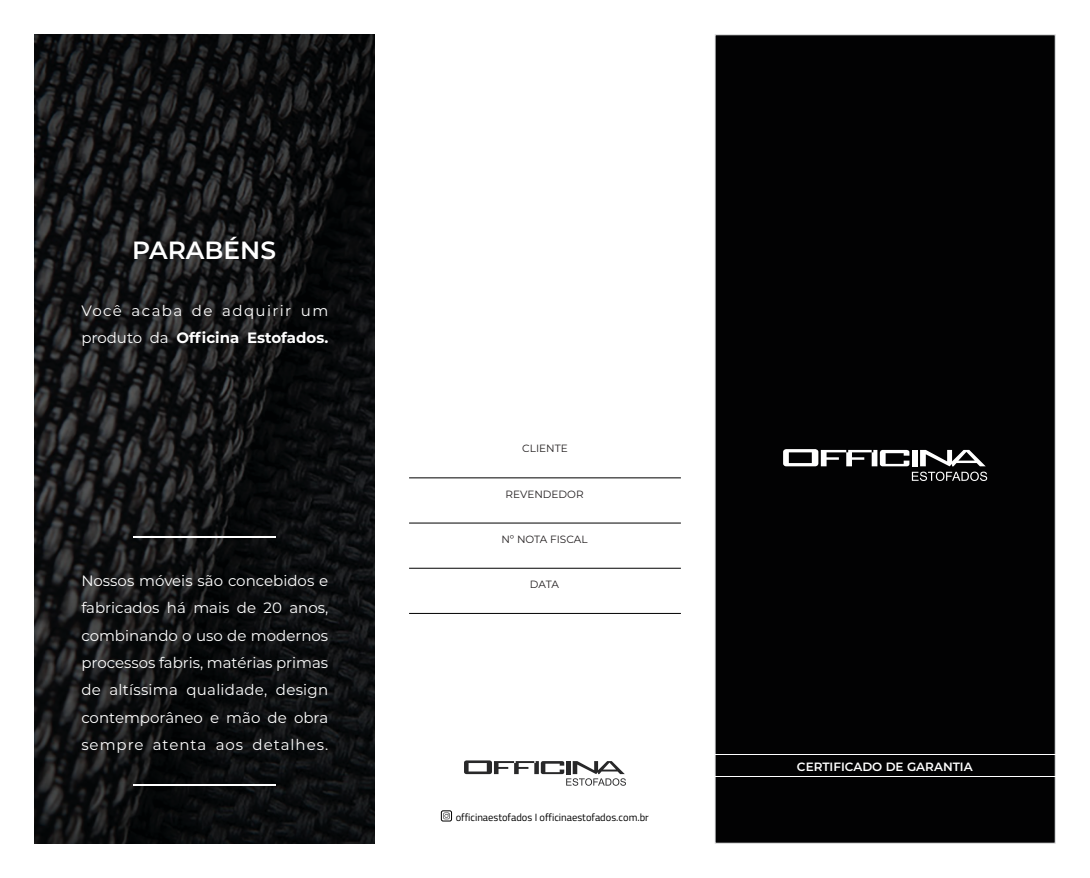
<style>
.page{position:relative;width:1090px;height:878px;background:#fff}
.page>*{position:absolute;margin:0;border:0;box-sizing:border-box;transform-origin:0 0}
.t1{font:600 24.9px "Montserrat";color:#fff}
.t2{font:15px/27.5px "Montserrat";letter-spacing:.065em;color:#fff;text-align:justify}
.t3{font:15px/26.5px "Montserrat";letter-spacing:.095em;color:#fff}
.t4{font:600 12px "Montserrat";color:#fff}
.t5{font:10.5px "Titillium Web";color:#000}
.t6{font:10.5px "Montserrat";color:#231f20}
.s1{font-weight:700}
</style>
<div class="page">
<div style="left:715px;top:34px;width:341px;height:809px;background:#020203"></div>
<img style="left:35px;top:35px;width:340px;height:808px">
<svg style="left:783px;top:449px;width:204px;height:32px"></svg>
<div style="left:441px;top:810px;width:11px;height:11px;border:1px solid #000;border-radius:2px"></div>
<svg style="left:443px;top:812px;width:7px;height:7px"></svg>
<hr style="left:409px;top:613px;width:272px;height:1px;background:#000">
<hr style="left:409px;top:567px;width:272px;height:1px;background:#000">
<hr style="left:409px;top:522px;width:272px;height:1px;background:#000">
<hr style="left:409px;top:477px;width:272px;height:1px;background:#000">
<svg style="left:464px;top:760px;width:162px;height:25px"></svg>
<hr style="left:134px;top:536px;width:142px;height:1px;background:#fff">
<hr style="left:134px;top:784px;width:142px;height:1px;background:#fff">
<hr style="left:715px;top:776px;width:340px;height:1px;background:#fff">
<hr style="left:715px;top:753px;width:340px;height:1px;background:#fff">
<h1 class="t1" style="left:132px;top:235px;width:145px">PARABÉNS</h1>
<p class="t3" style="left:81px;top:297px;width:248px">Você acaba de adquirir um produto da <span class="s1">Officina Estofados.</span></p>
<p class="t2" style="left:81px;top:566px;width:248px">Nossos móveis são concebidos e fabricados há mais de 20 anos, combinando o uso de modernos processos fabris, matérias primas de altíssima qualidade, design contemporâneo e mão de obra sempre atenta aos detalhes.</p>
<p class="t6" style="left:522px;top:442px;width:47px">CLIENTE</p>
<p class="t6" style="left:506px;top:487px;width:80px">REVENDEDOR</p>
<p class="t6" style="left:501px;top:532px;width:88px">Nº NOTA FISCAL</p>
<p class="t6" style="left:530px;top:577px;width:30px">DATA</p>
<p class="t5" style="left:456px;top:808px;width:195px">officinaestofados I officinaestofados.com.br</p>
<p class="t4" style="left:797px;top:759px;width:177px">CERTIFICADO DE GARANTIA</p>
</div>
